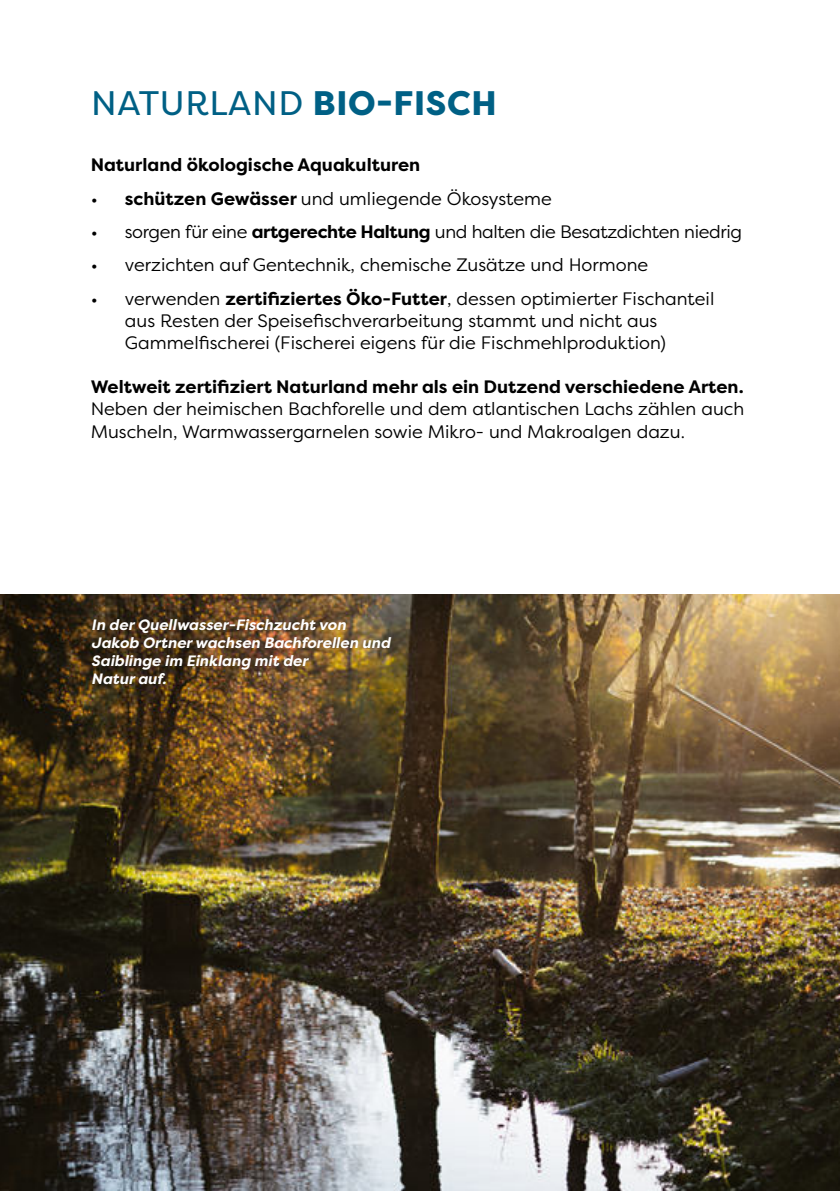
<style>
.page{position:relative;width:840px;height:1191px;background:#fff}
.page>*{position:absolute;margin:0;border:0;box-sizing:border-box;transform-origin:0 0}
.t1{font:34px "Filson Pro";letter-spacing:.02em;color:#006085}
.t2{font:18px/22px "Filson Pro";color:#000}
.t3{font:700 18px "Filson Pro";color:#000}
.t4{font:18px "Filson Pro";letter-spacing:-.02em;color:#000}
.t5{font:italic 700 15px/18px "Filson Pro";color:#fff}
.s1{font-weight:800}
.s2{font-weight:700}
</style>
<div class="page">
<img style="left:0;top:595px;width:839px;height:596px">
<h1 class="t1" style="left:91px;top:84px;width:407px">NATURLAND <span class="s1">BIO-FISCH</span></h1>
<p class="t3" style="left:91px;top:155px;width:331px">Naturland ökologische Aquakulturen</p>
<p class="t2" style="left:91px;top:188px;width:462px">• <span class="s2">schützen Gewässer</span> und umliegende Ökosysteme</p>
<p class="t4" style="left:91px;top:222px;width:652px">• sorgen für eine <span class="s2">artgerechte Haltung</span> und halten die Besatzdichten niedrig</p>
<p class="t2" style="left:91px;top:255px;width:558px">• verzichten auf Gentechnik, chemische Zusätze und Hormone</p>
<p class="t2" style="left:125px;top:288px;width:590px;text-indent:-34px">• verwenden <span class="s2">zertifiziertes Öko-Futter</span>, dessen optimierter Fischanteil aus Resten der Speisefischverarbeitung stammt und nicht aus<br>Gammelfischerei (Fischerei eigens für die Fischmehlproduktion)</p>
<p class="t3" style="left:91px;top:377px;width:654px">Weltweit zertifiziert Naturland mehr als ein Dutzend verschiedene Arten.</p>
<p class="t2" style="left:91px;top:399px;width:654px">Neben der heimischen Bachforelle und dem atlantischen Lachs zählen auch<br>Muscheln, Warmwassergarnelen sowie Mikro- und Makroalgen dazu.</p>
<p class="t5" style="left:91px;top:617px;width:300px">In der Quellwasser-Fischzucht von<br>Jakob Ortner wachsen Bachforellen und<br>Saiblinge im Einklang mit der<br>Natur auf.</p>
</div>
